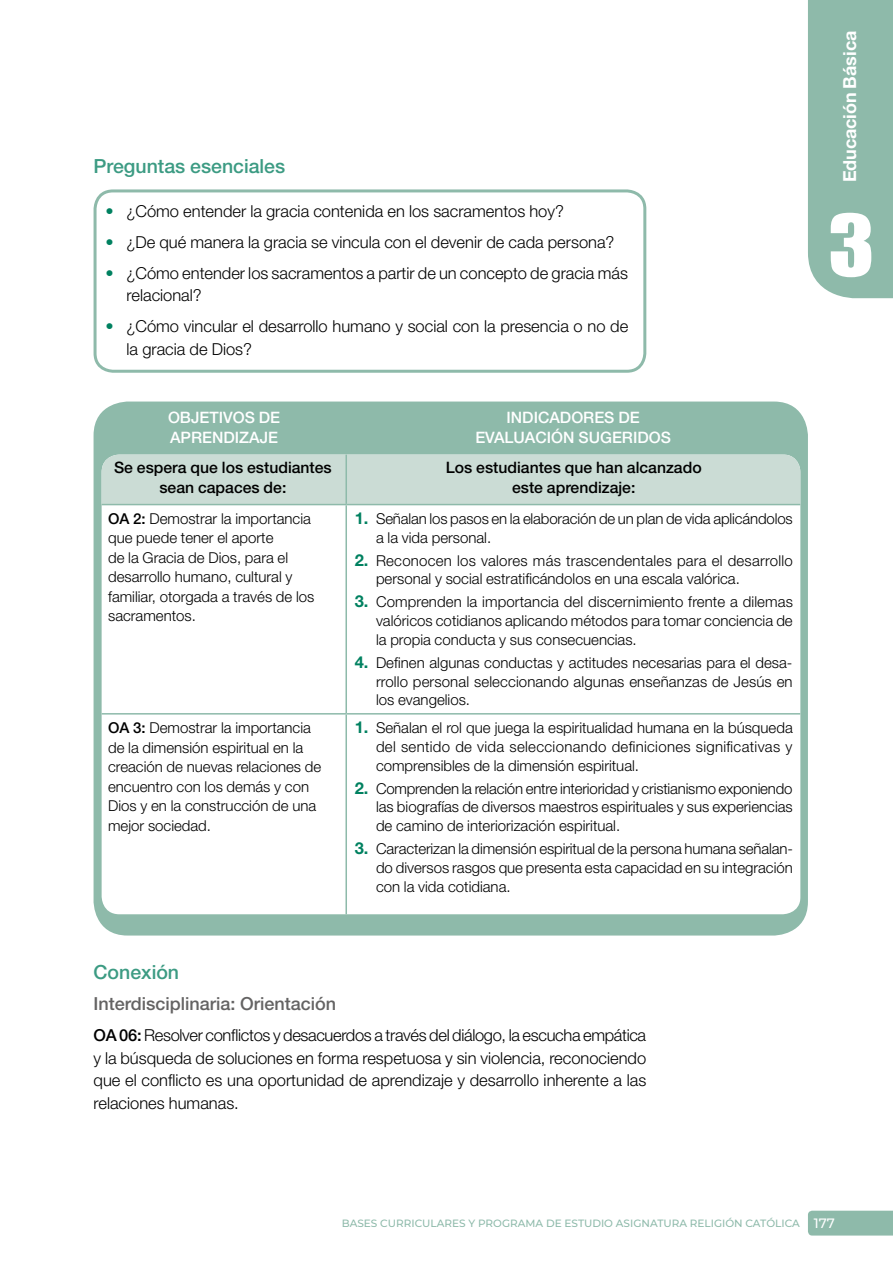
<style>
.page{position:relative;width:893px;height:1263px;background:#fff}
.page>*{position:absolute;margin:0;border:0;box-sizing:border-box;transform-origin:0 0}
.t1{font:500 19.5px "Helvetica Neue LT Std";color:#3c9b83}
.t2{font:500 18px "Helvetica Neue LT Std";color:#646363}
.t3{font:700 18px "Helvetica Neue LT Std";letter-spacing:-.01em;color:#fff}
.t4{font:300 16.5px/22.5px "Helvetica Neue LT Std";color:#000}
.t5{font:500 15.75px/19.5px "Helvetica Neue LT Std";color:#000;text-align:center}
.t6{font:500 15.75px/19.5px "Helvetica Neue LT Std";color:#fff}
.t7{font:300 15px/18.8px "Helvetica Neue LT Std";color:#000;text-align:justify}
.t8{font:500 10.5px "Montserrat";color:#8ebaaa}
.s1{font-weight:700;color:#008160}
.s2{font-weight:500}
.s3{font-weight:700;font-size:16.5px;color:#008160}
.s4{font-size:13.5px;color:#fff}
</style>
<div class="page">
<div style="left:808px;top:1211px;width:85px;height:24px;background:#8ebaaa"></div>
<svg style="left:808px;top:0;width:85px;height:298px;background:#98c0b1"></svg>
<div style="left:94px;top:189px;width:552px;height:184px;border:3px solid #8ebaaa;border-radius:18px"></div>
<div style="left:94px;top:401px;width:714px;height:534px;background:#8ebaaa;border-radius:34px"></div>
<div style="left:102px;top:454px;width:698px;height:460px;background:#fff;border-radius:18px"></div>
<div style="left:102px;top:455px;width:698px;height:49px;background:#cbdcd5"></div>
<hr style="left:102px;top:454px;width:244px;height:1px;background:#8ebaaa">
<hr style="left:345px;top:454px;width:2px;height:50px;background:#8ebaaa">
<hr style="left:346px;top:454px;width:454px;height:1px;background:#8ebaaa">
<hr style="left:102px;top:504px;width:244px;height:1px;background:#8ebaaa">
<hr style="left:345px;top:505px;width:2px;height:208px;background:#8ebaaa">
<hr style="left:346px;top:504px;width:454px;height:1px;background:#8ebaaa">
<hr style="left:102px;top:713px;width:244px;height:1px;background:#8ebaaa">
<hr style="left:345px;top:714px;width:2px;height:200px;background:#8ebaaa">
<hr style="left:346px;top:713px;width:454px;height:1px;background:#8ebaaa">
<h1 class="t1" style="left:94px;top:155px;width:193px">Preguntas esenciales</h1>
<p class="t4" style="left:105px;top:199px;width:460px"><span class="s1">•</span> ¿Cómo entender la gracia contenida en los sacramentos hoy?</p>
<p class="t4" style="left:105px;top:230px;width:511px"><span class="s1">•</span> ¿De qué manera la gracia se vincula con el devenir de cada persona?</p>
<p class="t4" style="left:127px;top:261px;width:503px;text-indent:-21px"><span class="s1">•</span> ¿Cómo entender los sacramentos a partir de un concepto de gracia más relacional?</p>
<p class="t4" style="left:127px;top:315px;width:503px;text-indent:-21px"><span class="s1">•</span> ¿Cómo vincular el desarrollo humano y social con la presencia o no de la gracia de Dios?</p>
<p class="t6" style="left:168px;top:408px;width:114px">OBJETIVOS DE<br>APRENDIZAJE</p>
<p class="t6" style="left:475px;top:408px;width:197px;text-align:center">INDICADORES DE<br>EVALUACIÓN SUGERIDOS</p>
<p class="t5" style="left:114px;top:458px;width:219px">Se espera que los estudiantes sean capaces de:</p>
<p class="t5" style="left:446px;top:458px;width:257px">Los estudiantes que han alcanzado este aprendizaje:</p>
<p class="t7" style="left:108px;top:508px;width:208px;line-height:19.5px;text-align:left"><span class="s2">OA 2:</span> Demostrar la importancia que puede tener el aporte<br>de la Gracia de Dios, para el desarrollo humano, cultural y familiar, otorgada a través de los sacramentos.</p>
<p class="t7" style="left:376px;top:509px;width:418px;text-indent:-21px"><span class="s3">1.</span> Señalan los pasos en la elaboración de un plan de vida aplicándolos a la vida personal.</p>
<p class="t7" style="left:376px;top:550px;width:418px;text-indent:-21px"><span class="s3">2.</span> Reconocen los valores más trascendentales para el desarrollo personal y social estratificándolos en una escala valórica.</p>
<p class="t7" style="left:376px;top:592px;width:418px;text-indent:-21px"><span class="s3">3.</span> Comprenden la importancia del discernimiento frente a dilemas valóricos cotidianos aplicando métodos para tomar conciencia de la propia conducta y sus consecuencias.</p>
<p class="t7" style="left:376px;top:653px;width:418px;text-indent:-21px"><span class="s3">4.</span> Definen algunas conductas y actitudes necesarias para el desa&shy;rrollo personal seleccionando algunas enseñanzas de Jesús en los evangelios.</p>
<p class="t7" style="left:108px;top:718px;width:215px;line-height:19.5px;text-align:left"><span class="s2">OA 3:</span> Demostrar la importancia de la dimensión espiritual en la creación de nuevas relaciones de encuentro con los demás y con<br>Dios y en la construcción de una mejor sociedad.</p>
<p class="t7" style="left:376px;top:718px;width:418px;text-indent:-21px"><span class="s3">1.</span> Señalan el rol que juega la espiritualidad humana en la búsqueda del sentido de vida seleccionando definiciones significativas y comprensibles de la dimensión espiritual.</p>
<p class="t7" style="left:376px;top:778px;width:418px;text-indent:-21px"><span class="s3">2.</span> Comprenden la relación entre interioridad y cristianismo exponiendo las biografías de diversos maestros espirituales y sus experiencias de camino de interiorización espiritual.</p>
<p class="t7" style="left:376px;top:839px;width:418px;text-indent:-21px"><span class="s3">3.</span> Caracterizan la dimensión espiritual de la persona humana señalan&shy;do diversos rasgos que presenta esta capacidad en su integración con la vida cotidiana.</p>
<h1 class="t1" style="left:94px;top:961px;width:87px">Conexión</h1>
<p class="t2" style="left:94px;top:993px;width:244px">Interdisciplinaria: Orientación</p>
<p class="t4" style="left:94px;top:1024px;width:554px;text-align:justify"><span class="s2">OA 06:</span> Resolver conflictos y desacuerdos a través del diálogo, la escucha empática y la búsqueda de soluciones en forma respetuosa y sin violencia, reconociendo que el conflicto es una oportunidad de aprendizaje y desarrollo inherente a las relaciones humanas.</p>
<p class="t3" style="left:839px;top:182px;width:153px;rotate:-90deg">Educación Básica</p>
<p class="t8" style="left:342px;top:1216px;width:495px">BASES CURRICULARES Y PROGRAMA DE ESTUDIO ASIGNATURA RELIGIÓN CATÓLICA <span class="s4">177</span></p>
</div>
